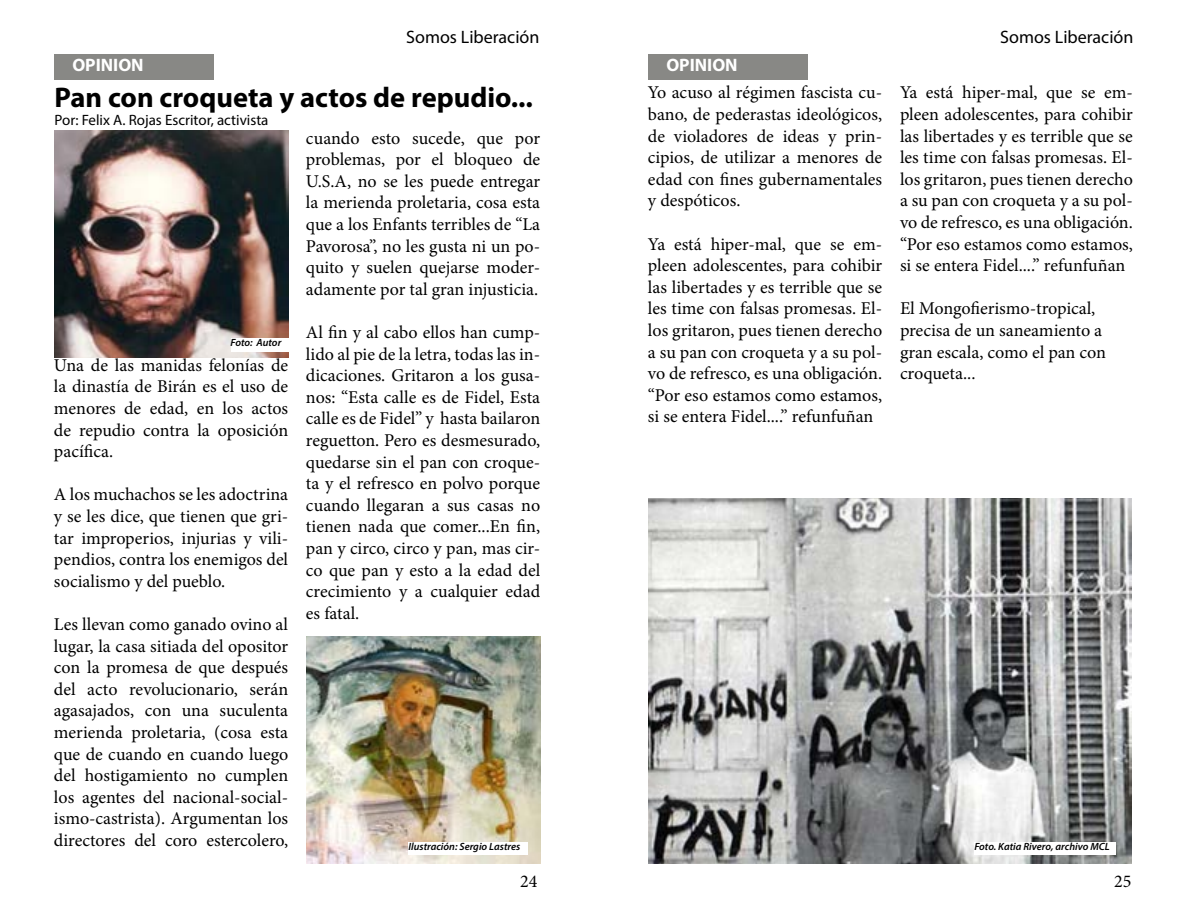
<style>
.page{position:relative;width:1188px;height:918px;background:#fff}
.page>*{position:absolute;margin:0;border:0;box-sizing:border-box;transform-origin:0 0}
.t1{font:700 28.5px "Myriad Pro";color:#000}
.t2{font:18px/21.6px "Minion Pro";color:#000;text-align:justify}
.t3{font:18px "Myriad Pro";color:#000}
.t4{font:700 18px "Myriad Pro";color:#fff}
.t5{font:15px "Myriad Pro";color:#000}
.t6{font:italic 600 10.5px "Myriad Pro";color:#000}
</style>
<div class="page">
<div style="left:54px;top:54px;width:160px;height:26px;background:#888885"></div>
<div style="left:648px;top:54px;width:160px;height:26px;background:#888885"></div>
<img style="left:648px;top:498px;width:484px;height:366px">
<img style="left:55px;top:131px;width:234px;height:227px">
<div style="left:231px;top:338px;width:58px;height:14px;background:#fff"></div>
<img style="left:306px;top:637px;width:234px;height:226px">
<div style="left:409px;top:843px;width:119px;height:12px;background:#fff"></div>
<div style="left:974px;top:843px;width:142px;height:12px;background:#fff"></div>
<p class="t3" style="left:406px;top:26px;width:135px">Somos Liberación</p>
<p class="t3" style="left:1000px;top:26px;width:135px">Somos Liberación</p>
<p class="t4" style="left:72px;top:53px;width:73px">OPINION</p>
<p class="t4" style="left:666px;top:53px;width:73px">OPINION</p>
<p class="t2" style="left:648px;top:82px;width:236px">Yo acuso al régimen fascista cu&shy;bano, de pederastas ideológicos, de violadores de ideas y prin&shy;cipios, de utilizar a menores de edad con fines gubernamentales y despóticos.</p>
<p class="t2" style="left:648px;top:233px;width:236px">Ya está hiper-mal, que se em&shy;pleen adolescentes, para cohibir las libertades y es terrible que se les time con falsas promesas. El&shy;los gritaron, pues tienen derecho a su pan con croqueta y a su pol&shy;vo de refresco, es una obligación. “Por eso estamos como estamos, si se entera Fidel....” refunfuñan</p>
<p class="t2" style="left:900px;top:82px;width:234px">Ya está hiper-mal, que se em&shy;pleen adolescentes, para cohibir las libertades y es terrible que se les time con falsas promesas. El&shy;los gritaron, pues tienen derecho a su pan con croqueta y a su pol&shy;vo de refresco, es una obligación. “Por eso estamos como estamos, si se entera Fidel....” refunfuñan</p>
<p class="t2" style="left:900px;top:298px;width:208px;text-align:left">El Mongofierismo-tropical, precisa de un saneamiento a gran escala, como el pan con croqueta...</p>
<h1 class="t1" style="left:55px;top:79px;width:480px">Pan con croqueta y actos de repudio...</h1>
<p class="t5" style="left:55px;top:110px;width:216px">Por: Felix A. Rojas Escritor, activista</p>
<p class="t2" style="left:306px;top:127px;width:236px">cuando esto sucede, que por problemas, por el bloqueo de U.S.A, no se les puede entregar la merienda proletaria, cosa esta que a los Enfants terribles de “La Pavorosa”, no les gusta ni un po&shy;quito y suelen quejarse moder&shy;adamente por tal gran injusticia.</p>
<p class="t2" style="left:306px;top:322px;width:236px">Al fin y al cabo ellos han cump&shy;lido al pie de la letra, todas las in&shy;dicaciones. Gritaron a los gusa&shy;nos: “Esta calle es de Fidel, Esta calle es de Fidel” y hasta bailaron reguetton. Pero es desmesurado, quedarse sin el pan con croque&shy;ta y el refresco en polvo porque cuando llegaran a sus casas no tienen nada que comer...En fin, pan y circo, circo y pan, mas cir&shy;co que pan y esto a la edad del crecimiento y a cualquier edad es fatal.</p>
<p class="t6" style="left:231px;top:336px;width:52px">Foto: Autor</p>
<p class="t2" style="left:54px;top:354px;width:236px">Una de las manidas felonías de la dinastía de Birán es el uso de menores de edad, en los actos de repudio contra la oposición pacífica.</p>
<p class="t2" style="left:54px;top:484px;width:236px">A los muchachos se les adoctrina y se les dice, que tienen que gri&shy;tar improperios, injurias y vili&shy;pendios, contra los enemigos del socialismo y del pueblo.</p>
<p class="t2" style="left:54px;top:613px;width:236px">Les llevan como ganado ovino al lugar, la casa sitiada del opositor con la promesa de que después del acto revolucionario, serán agasajados, con una suculenta merienda proletaria, (cosa esta que de cuando en cuando luego del hostigamiento no cumplen los agentes del nacional-social&shy;ismo-castrista). Argumentan los directores del coro estercolero,</p>
<p class="t6" style="left:409px;top:840px;width:113px">Ilustración: Sergio Lastres</p>
<p class="t6" style="left:974px;top:840px;width:137px">Foto. Katia Rivero, archivo MCL</p>
<p class="t2" style="left:520px;top:871px;width:19px">24</p>
<p class="t2" style="left:1114px;top:871px;width:19px">25</p>
</div>
